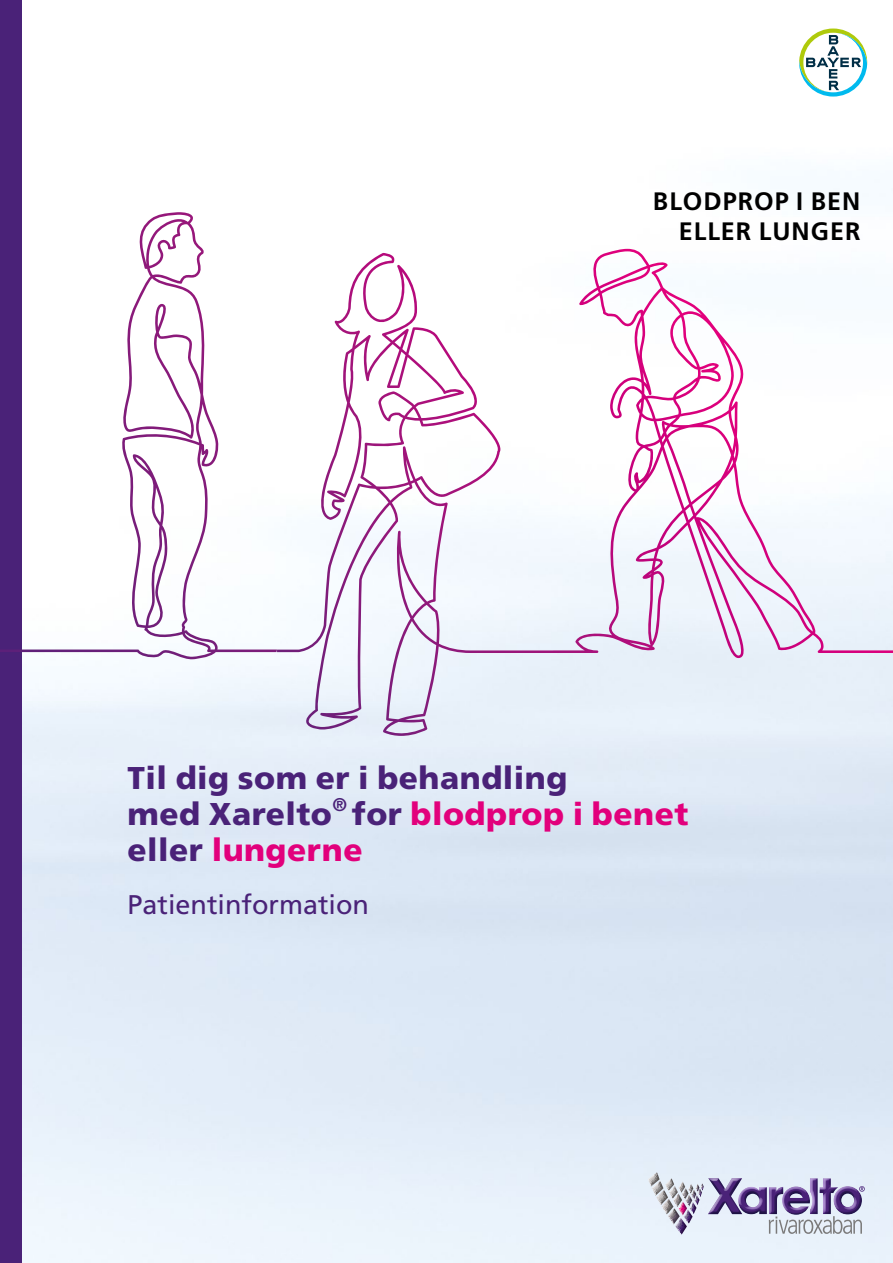
<style>
.page{position:relative;width:893px;height:1263px;background:#fff}
.page>*{position:absolute;margin:0;border:0;box-sizing:border-box;transform-origin:0 0}
.t1{font:900 31.5px/36px "Frutiger LT Pro";letter-spacing:.015em;color:#4a2278}
.t2{font:27px "Frutiger LT Pro";color:#4a2278}
.t3{font:700 25.2px/29.4px "Frutiger LT Pro";letter-spacing:.04em;color:#000;text-align:right}
.s1{color:#e2007c}
</style>
<div class="page">
<img style="left:21px;top:0;width:872px;height:1263px">
<div style="left:0;top:0;width:21px;height:1263px;background:#4a2278"></div>
<svg style="left:364px;top:253px;width:278px;height:397px"></svg>
<svg style="left:0;top:212px;width:277px;height:447px"></svg>
<div style="left:743px;top:0;width:150px;height:153px;background:#fff"></div>
<svg style="left:799px;top:29px;width:68px;height:68px"></svg>
<svg style="left:648px;top:1172px;width:217px;height:63px"></svg>
<p class="t3" style="left:653px;top:187px;width:209px">BLODPROP I BEN<br>ELLER LUNGER</p>
<p class="t1" style="left:128px;top:760px;width:562px">Til dig som er i behandling<br>med Xarelto<sup>®</sup> for <span class="s1">blodprop i benet </span>eller <span class="s1">lungerne</span></p>
<p class="t2" style="left:128px;top:889px;width:243px">Patientinformation</p>
</div>
